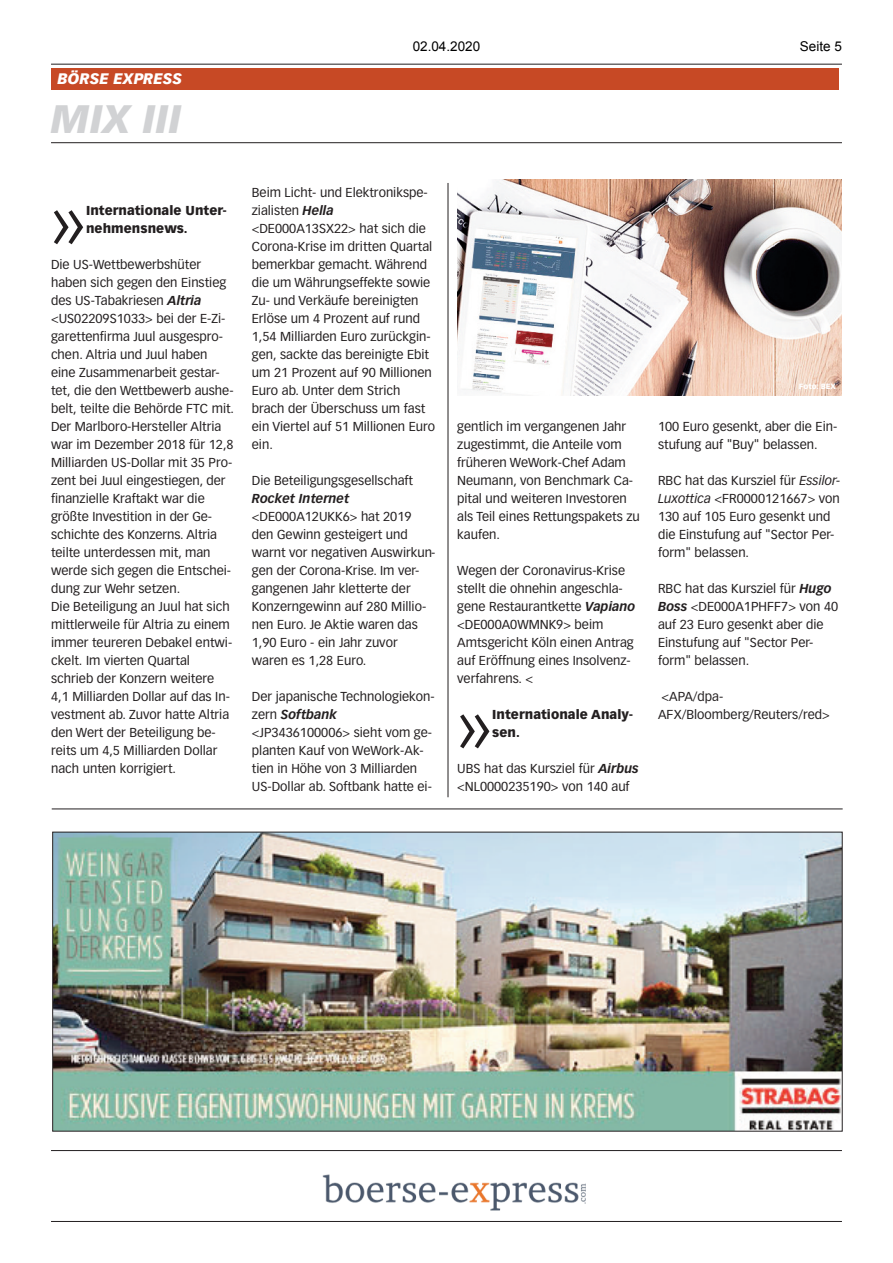
<style>
.page{position:relative;width:893px;height:1263px;background:#fff}
.page>*{position:absolute;margin:0;border:0;box-sizing:border-box;transform-origin:0 0}
.t1{font:300 78.9px "Vectora LH";color:#231f20}
.t2{font:italic 900 39px "Vectora LH";color:#d1d2d4}
.t3{font:italic 900 15px "Vectora LH";color:#fff}
.t4{font:13.5px "Arial";color:#000}
.t5{font:12.75px/18px "Vectora LH";color:#231f20}
.t6{font:900 12.75px/18px "Vectora LH";letter-spacing:.005em;color:#231f20}
.t7{font:italic 700 12.75px "Vectora LH";color:#231f20}
.t8{font:900 7.5px "Vectora LH";color:#fff}
.s1{font-weight:700;font-style:italic}
.s2{font-style:italic}
</style>
<div class="page">
<hr style="left:51px;top:64px;width:791px;height:1px;background:#231f20">
<hr style="left:51px;top:142px;width:791px;height:1px;background:#231f20">
<div style="left:51px;top:68px;width:788px;height:22px;background:#c74925"></div>
<hr style="left:448px;top:183px;width:1px;height:614px;background:#231f20">
<img style="left:457px;top:180px;width:385px;height:215px">
<hr style="left:52px;top:809px;width:791px;height:1px;background:#231f20">
<img style="left:54px;top:834px;width:787px;height:295px">
<hr style="left:51px;top:1150px;width:791px;height:1px;background:#231f20">
<hr style="left:51px;top:1221px;width:791px;height:1px;background:#231f20">
<img style="left:322px;top:1174px;width:264px;height:37px">
<p class="t3" style="left:58px;top:72px;width:126px">BÖRSE EXPRESS</p>
<h2 class="t2" style="left:51px;top:101px;width:132px">MIX III</h2>
<p class="t4" style="left:413px;top:38px;width:69px">02.04.2020</p>
<p class="t4" style="left:800px;top:38px;width:44px">Seite 5</p>
<h1 class="t1" style="left:51px;top:189px;width:37px">»</h1>
<p class="t6" style="left:86px;top:202px;width:142px">Internationale Unter&shy;nehmensnews.</p>
<p class="t5" style="left:51px;top:256px;width:185px">Die US-Wettbewerbshüter haben sich gegen den Einstieg des US-Tabakriesen <span class="s1">Altria </span>&lt;US02209S1033&gt; bei der E-Zi&shy;garettenfirma Juul ausgespro&shy;chen. Altria und Juul haben eine Zusammenarbeit gestar&shy;tet, die den Wettbewerb aushe&shy;belt, teilte die Behörde FTC mit.<br>Der Marlboro-Hersteller Altria war im Dezember 2018 für 12,8<br>Milliarden US-Dollar mit 35 Pro&shy;zent bei Juul eingestiegen, der finanzielle Kraftakt war die größte Investition in der Ge&shy;schichte des Konzerns. Altria teilte unterdessen mit, man werde sich gegen die Entschei&shy;dung zur Wehr setzen.<br>Die Beteiligung an Juul hat sich mittlerweile für Altria zu einem immer teureren Debakel entwi&shy;ckelt. Im vierten Quartal schrieb der Konzern weitere<br>4,1 Milliarden Dollar auf das In&shy;vestment ab. Zuvor hatte Altria den Wert der Beteiligung be&shy;reits um 4,5 Milliarden Dollar nach unten korrigiert.</p>
<p class="t5" style="left:252px;top:184px;width:185px">Beim Licht- und Elektronikspe&shy;zialisten <span class="s1">Hella </span>&lt;DE000A13SX22&gt; hat sich die<br>Corona-Krise im dritten Quartal bemerkbar gemacht. Während die um Währungseffekte sowie<br>Zu- und Verkäufe bereinigten<br>Erlöse um 4 Prozent auf rund<br>1,54 Milliarden Euro zurückgin&shy;gen, sackte das bereinigte Ebit um 21 Prozent auf 90 Millionen<br>Euro ab. Unter dem Strich brach der Überschuss um fast ein Viertel auf 51 Millionen Euro ein.</p>
<p class="t5" style="left:252px;top:472px;width:163px">Die Beteiligungsgesellschaft</p>
<p class="t7" style="left:252px;top:493px;width:99px">Rocket Internet</p>
<p class="t5" style="left:252px;top:508px;width:185px">&lt;DE000A12UKK6&gt; hat 2019 den Gewinn gesteigert und warnt vor negativen Auswirkun&shy;gen der Corona-Krise. Im ver&shy;gangenen Jahr kletterte der<br>Konzerngewinn auf 280 Millio&shy;nen Euro. Je Aktie waren das<br>1,90 Euro - ein Jahr zuvor waren es 1,28 Euro.</p>
<p class="t5" style="left:252px;top:688px;width:184px">Der japanische Technologiekon&shy;zern <span class="s1">Softbank </span>&lt;JP3436100006&gt; sieht vom ge&shy;planten Kauf von WeWork-Ak&shy;tien in Höhe von 3 Milliarden<br>US-Dollar ab. Softbank hatte ei-</p>
<p class="t5" style="left:457px;top:418px;width:184px">gentlich im vergangenen Jahr zugestimmt, die Anteile vom früheren WeWork-Chef Adam<br>Neumann, von Benchmark Ca&shy;pital und weiteren Investoren als Teil eines Rettungspakets zu kaufen.</p>
<p class="t5" style="left:457px;top:562px;width:180px">Wegen der Coronavirus-Krise stellt die ohnehin angeschla&shy;gene Restaurantkette <span class="s1">Vapiano </span>&lt;DE000A0WMNK9&gt; beim<br>Amtsgericht Köln einen Antrag auf Eröffnung eines Insolvenz&shy;verfahrens. &lt;</p>
<h1 class="t1" style="left:457px;top:693px;width:37px">»</h1>
<p class="t6" style="left:492px;top:706px;width:142px">Internationale Analy&shy;sen.</p>
<p class="t5" style="left:457px;top:760px;width:183px">UBS hat das Kursziel für <span class="s1">Airbus </span>&lt;NL0000235190&gt; von 140 auf</p>
<p class="t8" style="left:799px;top:383px;width:39px">Foto: BEX</p>
<p class="t5" style="left:658px;top:418px;width:181px">100 Euro gesenkt, aber die Ein&shy;stufung auf "Buy" belassen.</p>
<p class="t5" style="left:658px;top:472px;width:184px">RBC hat das Kursziel für <span class="s2">Essilor-<br>Luxottica</span> &lt;FR0000121667&gt; von<br>130 auf 105 Euro gesenkt und die Einstufung auf "Sector Per&shy;form" belassen.</p>
<p class="t5" style="left:658px;top:580px;width:182px">RBC hat das Kursziel für <span class="s1">Hugo<br>Boss</span> &lt;DE000A1PHFF7&gt; von 40 auf 23 Euro gesenkt aber die<br>Einstufung auf "Sector Per&shy;form" belassen.</p>
<p class="t5" style="left:658px;top:688px;width:173px">&lt;APA/dpa-<br>AFX/Bloomberg/Reuters/red&gt;</p>
</div>
